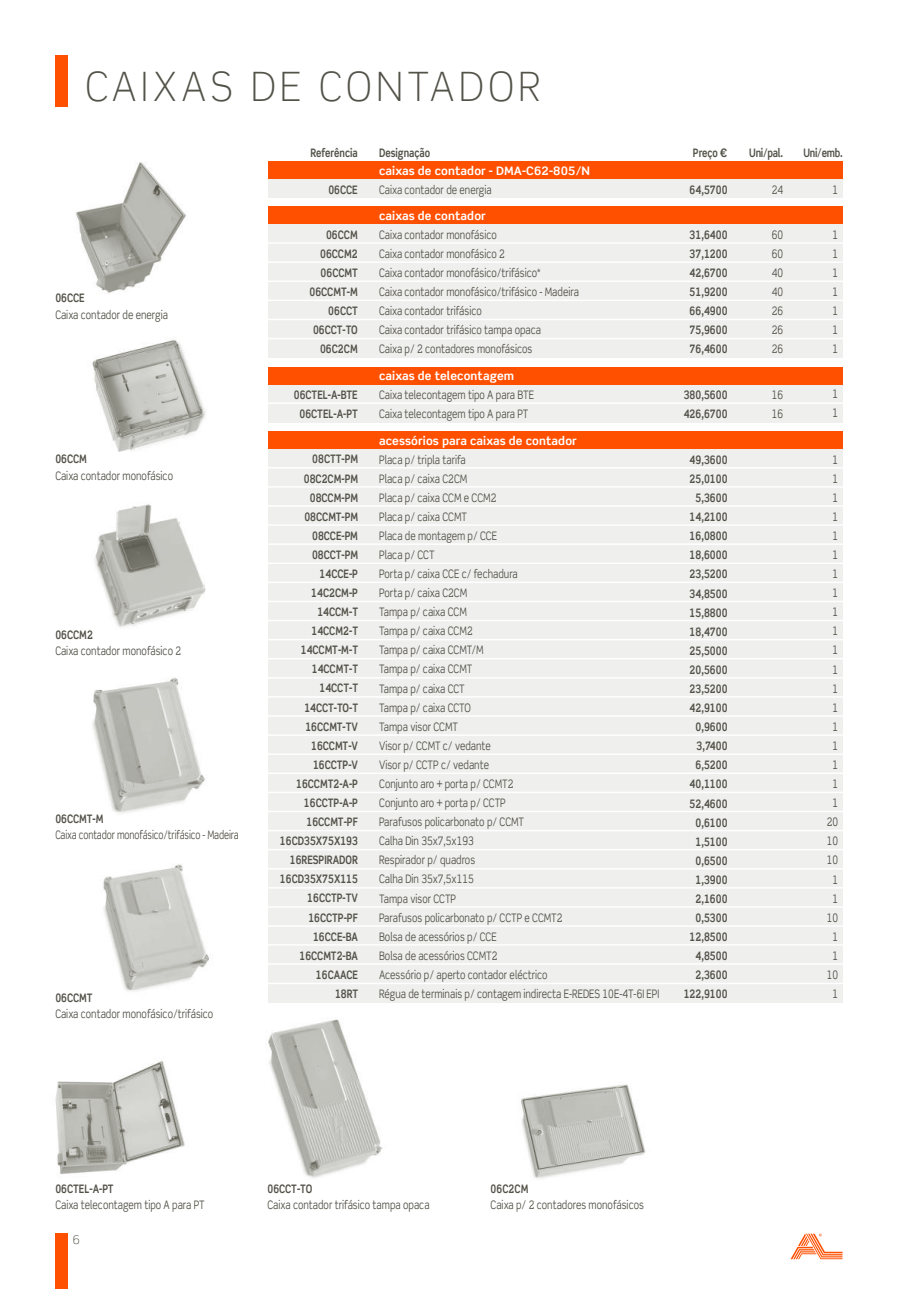
<style>
.page{position:relative;width:919px;height:1289px;background:#fff}
.page>*{position:absolute;margin:0;border:0;box-sizing:border-box;transform-origin:0 0}
.t1{font:300 40.5px "Scene Std";letter-spacing:.12em;color:#535249;scale:.95 1}
.t2{font:300 12px "Scene Std";color:#535249}
.t3{font:11.7px/19px "Scene Std";color:#535249;scale:.8 1}
.t4{font:700 11.7px/19px "Scene Std";color:#535249;text-align:right;scale:.8 1}
.t5{font:700 11.7px "Scene Std";letter-spacing:.01em;color:#fff}
.t6{font:11.7px "Scene Std";color:#535249;scale:.75 1}
</style>
<div class="page">
<div style="left:268px;top:179px;width:574px;height:19px;background:#efefee"></div>
<img style="left:521px;top:1084px;width:125px;height:94px">
<img style="left:55px;top:1061px;width:130px;height:114px">
<img style="left:268px;top:1019px;width:114px;height:159px">
<div style="left:268px;top:162px;width:574px;height:17px;background:#ff5000"></div>
<img style="left:92px;top:340px;width:114px;height:112px">
<img style="left:76px;top:162px;width:110px;height:131px">
<img style="left:94px;top:504px;width:112px;height:123px">
<img style="left:93px;top:677px;width:112px;height:137px">
<img style="left:103px;top:864px;width:106px;height:127px">
<div style="left:268px;top:224px;width:574px;height:134px;background:#efefee"></div>
<div style="left:268px;top:207px;width:574px;height:17px;background:#ff5000"></div>
<hr style="left:265px;top:242px;width:580px;height:2px;background:#fff">
<hr style="left:265px;top:261px;width:580px;height:2px;background:#fff">
<hr style="left:265px;top:280px;width:580px;height:2px;background:#fff">
<hr style="left:265px;top:299px;width:580px;height:2px;background:#fff">
<hr style="left:265px;top:319px;width:580px;height:1px;background:#fff">
<hr style="left:265px;top:338px;width:580px;height:1px;background:#fff">
<div style="left:268px;top:449px;width:574px;height:553px;background:#efefee"></div>
<div style="left:268px;top:432px;width:574px;height:17px;background:#ff5000"></div>
<hr style="left:265px;top:467px;width:580px;height:1px;background:#fff">
<hr style="left:265px;top:486px;width:580px;height:1px;background:#fff">
<hr style="left:265px;top:505px;width:580px;height:2px;background:#fff">
<hr style="left:265px;top:524px;width:580px;height:2px;background:#fff">
<hr style="left:265px;top:543px;width:580px;height:2px;background:#fff">
<hr style="left:265px;top:562px;width:580px;height:2px;background:#fff">
<hr style="left:265px;top:581px;width:580px;height:2px;background:#fff">
<hr style="left:265px;top:600px;width:580px;height:2px;background:#fff">
<hr style="left:265px;top:620px;width:580px;height:1px;background:#fff">
<hr style="left:265px;top:639px;width:580px;height:1px;background:#fff">
<hr style="left:265px;top:658px;width:580px;height:1px;background:#fff">
<hr style="left:265px;top:677px;width:580px;height:1px;background:#fff">
<hr style="left:265px;top:696px;width:580px;height:1px;background:#fff">
<hr style="left:265px;top:715px;width:580px;height:2px;background:#fff">
<hr style="left:265px;top:734px;width:580px;height:2px;background:#fff">
<hr style="left:265px;top:753px;width:580px;height:2px;background:#fff">
<hr style="left:265px;top:772px;width:580px;height:2px;background:#fff">
<hr style="left:265px;top:791px;width:580px;height:2px;background:#fff">
<hr style="left:265px;top:810px;width:580px;height:2px;background:#fff">
<hr style="left:265px;top:830px;width:580px;height:1px;background:#fff">
<hr style="left:265px;top:849px;width:580px;height:1px;background:#fff">
<hr style="left:265px;top:868px;width:580px;height:1px;background:#fff">
<hr style="left:265px;top:887px;width:580px;height:1px;background:#fff">
<hr style="left:265px;top:906px;width:580px;height:1px;background:#fff">
<hr style="left:265px;top:925px;width:580px;height:1px;background:#fff">
<div style="left:268px;top:384px;width:574px;height:39px;background:#efefee"></div>
<div style="left:268px;top:367px;width:574px;height:17px;background:#ff5000"></div>
<hr style="left:265px;top:402px;width:580px;height:2px;background:#fff">
<hr style="left:265px;top:944px;width:580px;height:1px;background:#fff">
<hr style="left:265px;top:963px;width:580px;height:1px;background:#fff">
<hr style="left:265px;top:982px;width:580px;height:2px;background:#fff">
<div style="left:55px;top:1233px;width:13px;height:56px;background:#ff5000"></div>
<div style="left:55px;top:55px;width:13px;height:51px;background:#ff5000"></div>
<svg style="left:790px;top:1233px;width:52px;height:26px"></svg>
<h1 class="t1" style="left:85px;top:62px;width:481px">CAIXAS DE CONTADOR</h1>
<p class="t4" style="left:310px;top:143px;width:60px">Referência</p>
<p class="t4" style="left:379px;top:143px;width:65px">Designação</p>
<p class="t4" style="left:692px;top:143px;width:45px">Preço €</p>
<p class="t4" style="left:748px;top:143px;width:44px">Uni/pal.</p>
<p class="t4" style="left:803px;top:143px;width:51px">Uni/emb.</p>
<p class="t4" style="left:55px;top:288px;width:38px">06CCE</p>
<p class="t3" style="left:55px;top:305px;width:142px">Caixa contador de energia</p>
<p class="t4" style="left:55px;top:449px;width:41px">06CCM</p>
<p class="t3" style="left:55px;top:466px;width:149px">Caixa contador monofásico</p>
<p class="t4" style="left:55px;top:625px;width:48px">06CCM2</p>
<p class="t3" style="left:55px;top:641px;width:159px">Caixa contador monofásico 2</p>
<p class="t4" style="left:55px;top:809px;width:62px">06CCMT-M</p>
<p class="t6" style="left:55px;top:828px;width:246px">Caixa contador monofásico/trifásico - Madeira</p>
<p class="t4" style="left:55px;top:987px;width:48px">06CCMT</p>
<p class="t3" style="left:55px;top:1003px;width:199px">Caixa contador monofásico/trifásico</p>
<p class="t5" style="left:379px;top:163px;width:212px">caixas de contador - DMA-C62-805/N</p>
<p class="t4" style="left:328px;top:180px;width:38px">06CCE</p>
<p class="t3" style="left:379px;top:180px;width:142px">Caixa contador de energia</p>
<p class="t3" style="left:771px;top:180px;width:16px">24</p>
<p class="t3" style="left:832px;top:180px;width:9px">1</p>
<p class="t4" style="left:689px;top:180px;width:49px">64,5700</p>
<p class="t4" style="left:689px;top:225px;width:49px;text-align:justify">31,6400<br>37,1200<br>42,6700<br>51,9200<br>66,4900<br>75,9600<br>76,4600</p>
<p class="t5" style="left:379px;top:208px;width:108px">caixas de contador</p>
<p class="t4" style="left:309px;top:225px;width:62px">06CCM<br>06CCM2<br>06CCMT<br>06CCMT-M<br>06CCT<br>06CCT-TO<br>06C2CM</p>
<p class="t3" style="left:379px;top:225px;width:251px">Caixa contador monofásico<br>Caixa contador monofásico 2<br>Caixa contador monofásico/trifásico*<br>Caixa contador monofásico/trifásico - Madeira Caixa contador trifásico<br>Caixa contador trifásico tampa opaca<br>Caixa p/ 2 contadores monofásicos</p>
<p class="t3" style="left:771px;top:225px;width:16px;text-align:justify">60<br>60<br>40<br>40<br>26<br>26<br>26</p>
<p class="t3" style="left:832px;top:225px;width:9px;text-align:justify">1<br>1<br>1<br>1<br>1<br>1<br>1</p>
<p class="t5" style="left:379px;top:368px;width:136px">caixas de telecontagem</p>
<p class="t4" style="left:293px;top:385px;width:81px;text-align:center">06CTEL-A-BTE<br>06CTEL-A-PT</p>
<p class="t3" style="left:379px;top:385px;width:195px">Caixa telecontagem tipo A para BTE<br>Caixa telecontagem tipo A para PT</p>
<p class="t3" style="left:771px;top:385px;width:16px">16<br>16</p>
<p class="t3" style="left:832px;top:384px;width:9px">1<br>1</p>
<p class="t4" style="left:683px;top:385px;width:56px;text-align:left">380,5600<br>426,6700</p>
<p class="t5" style="left:379px;top:433px;width:199px">acessórios para caixas de contador</p>
<p class="t4" style="left:280px;top:449px;width:99px">08CTT-PM<br>08C2CM-PM<br>08CCM-PM<br>08CCMT-PM<br>08CCE-PM<br>08CCT-PM<br>14CCE-P<br>14C2CM-P<br>14CCM-T<br>14CCM2-T<br>14CCMT-M-T<br>14CCMT-T<br>14CCT-T<br>14CCT-TO-T<br>16CCMT-TV<br>16CCMT-V<br>16CCTP-V<br>16CCMT2-A-P<br>16CCTP-A-P<br>16CCMT-PF<br>16CD35X75X193<br>16RESPIRADOR<br>16CD35X75X115<br>16CCTP-TV<br>16CCTP-PF<br>16CCE-BA<br>16CCMT2-BA<br>16CAACE<br>18RT</p>
<p class="t3" style="left:379px;top:449px;width:352px">Placa p/ tripla tarifa<br>Placa p/ caixa C2CM<br>Placa p/ caixa CCM e CCM2<br>Placa p/ caixa CCMT<br>Placa de montagem p/ CCE<br>Placa p/ CCT<br>Porta p/ caixa CCE c/ fechadura<br>Porta p/ caixa C2CM<br>Tampa p/ caixa CCM<br>Tampa p/ caixa CCM2<br>Tampa p/ caixa CCMT/M<br>Tampa p/ caixa CCMT<br>Tampa p/ caixa CCT<br>Tampa p/ caixa CCTO<br>Tampa visor CCMT<br>Visor p/ CCMT c/ vedante<br>Visor p/ CCTP c/ vedante<br>Conjunto aro + porta p/ CCMT2<br>Conjunto aro + porta p/ CCTP<br>Parafusos policarbonato p/ CCMT<br>Calha Din 35x7,5x193<br>Respirador p/ quadros<br>Calha Din 35x7,5x115<br>Tampa visor CCTP<br>Parafusos policarbonato p/ CCTP e CCMT2<br>Bolsa de acessórios p/ CCE<br>Bolsa de acessórios CCMT2<br>Acessório p/ aperto contador eléctrico<br>Régua de terminais p/ contagem indirecta E-REDES 10E-4T-6I EPI</p>
<p class="t3" style="left:826px;top:450px;width:16px;text-align:center">1<br>1<br>1<br>1<br>1<br>1<br>1<br>1<br>1<br>1<br>1<br>1<br>1<br>1<br>1<br>1<br>1<br>1<br>1<br>20<br>10<br>10<br>1<br>1<br>10<br>1<br>1<br>10<br>1</p>
<p class="t4" style="left:683px;top:450px;width:56px">49,3600<br>25,0100<br>5,3600<br>14,2100<br>16,0800<br>18,6000<br>23,5200<br>34,8500<br>15,8800<br>18,4700<br>25,5000<br>20,5600<br>23,5200<br>42,9100<br>0,9600<br>3,7400<br>6,5200<br>40,1100<br>52,4600<br>0,6100<br>1,5100<br>0,6500<br>1,3900<br>2,1600<br>0,5300<br>12,8500<br>4,8500<br>2,3600<br>122,9100</p>
<p class="t4" style="left:55px;top:1178px;width:74px">06CTEL-A-PT</p>
<p class="t3" style="left:55px;top:1195px;width:188px">Caixa telecontagem tipo A para PT</p>
<p class="t2" style="left:73px;top:1232px;width:9px">6</p>
<p class="t4" style="left:267px;top:1178px;width:57px">06CCT-TO</p>
<p class="t3" style="left:267px;top:1195px;width:204px">Caixa contador trifásico tampa opaca</p>
<p class="t4" style="left:490px;top:1178px;width:49px">06C2CM</p>
<p class="t3" style="left:490px;top:1195px;width:193px">Caixa p/ 2 contadores monofásicos</p>
</div>
